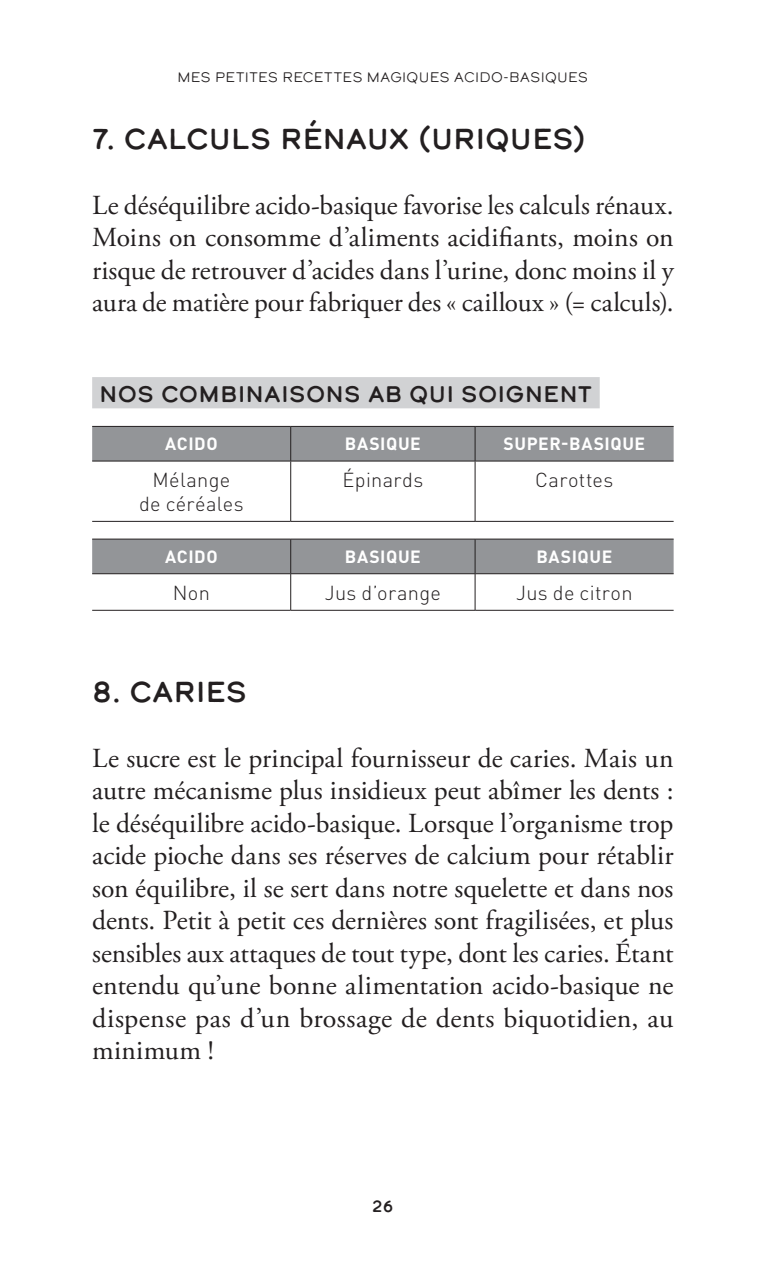
<style>
.page{position:relative;width:780px;height:1262px;background:#fff}
.page>*{position:absolute;margin:0;border:0;box-sizing:border-box;transform-origin:0 0}
.t1{font:28.75px "Calder Dark";letter-spacing:-.01em;color:#231f20}
.t2{font:27.5px/32.5px "Adobe Garamond Pro";letter-spacing:-.01em;color:#231f20;text-align:justify}
.t3{font:22.5px "Calder Dark";letter-spacing:.005em;color:#231f20}
.t4{font:300 20px/23.8px "DINOT";letter-spacing:.015em;color:#231f20;text-align:center}
.t5{font:700 17.5px "DINOT";letter-spacing:.035em;color:#fff}
.t6{font:16.25px "Calder Dark";color:#231f20}
.t7{font:13.75px "Calder LC";letter-spacing:.015em;color:#231f20}
</style>
<div class="page">
<div style="left:92px;top:377px;width:507px;height:31px;background:#d1d2d4"></div>
<div style="left:92px;top:427px;width:581px;height:33px;background:#939598"></div>
<hr style="left:92px;top:426px;width:199px;height:1px;background:#231f20">
<hr style="left:291px;top:426px;width:184px;height:1px;background:#231f20">
<hr style="left:290px;top:427px;width:1px;height:34px;background:#231f20">
<hr style="left:475px;top:426px;width:198px;height:1px;background:#231f20">
<hr style="left:474px;top:427px;width:1px;height:34px;background:#231f20">
<hr style="left:92px;top:460px;width:199px;height:1px;background:#231f20">
<hr style="left:291px;top:460px;width:184px;height:1px;background:#231f20">
<hr style="left:290px;top:461px;width:1px;height:60px;background:#231f20">
<hr style="left:475px;top:460px;width:198px;height:1px;background:#231f20">
<hr style="left:474px;top:461px;width:1px;height:60px;background:#231f20">
<hr style="left:92px;top:521px;width:199px;height:1px;background:#231f20">
<hr style="left:291px;top:521px;width:184px;height:1px;background:#231f20">
<hr style="left:475px;top:521px;width:198px;height:1px;background:#231f20">
<div style="left:92px;top:539px;width:581px;height:34px;background:#939598"></div>
<hr style="left:92px;top:538px;width:199px;height:1px;background:#231f20">
<hr style="left:291px;top:538px;width:184px;height:1px;background:#231f20">
<hr style="left:290px;top:539px;width:1px;height:34px;background:#231f20">
<hr style="left:475px;top:538px;width:198px;height:1px;background:#231f20">
<hr style="left:474px;top:539px;width:1px;height:34px;background:#231f20">
<hr style="left:92px;top:573px;width:199px;height:1px;background:#231f20">
<hr style="left:291px;top:573px;width:184px;height:1px;background:#231f20">
<hr style="left:290px;top:574px;width:1px;height:36px;background:#231f20">
<hr style="left:475px;top:573px;width:198px;height:1px;background:#231f20">
<hr style="left:474px;top:574px;width:1px;height:36px;background:#231f20">
<hr style="left:92px;top:610px;width:199px;height:1px;background:#231f20">
<hr style="left:291px;top:610px;width:184px;height:1px;background:#231f20">
<hr style="left:475px;top:610px;width:198px;height:1px;background:#231f20">
<p class="t7" style="left:177px;top:68px;width:412px">MES PETITES RECETTES MAGIQUES ACIDO-BASIQUES</p>
<p class="t1" style="left:92px;top:119px;width:495px">7. CALCULS RÉNAUX (URIQUES)</p>
<p class="t2" style="left:92px;top:190px;width:583px">Le déséquilibre acido-basique favorise les calculs rénaux.<br>Moins on consomme d’aliments acidifiants, moins on risque de retrouver d’acides dans l’urine, donc moins il y aura de matière pour fabriquer des « cailloux » (= calculs).</p>
<p class="t3" style="left:99px;top:378px;width:495px">NOS COMBINAISONS AB QUI SOIGNENT</p>
<p class="t5" style="left:165px;top:432px;width:54px">ACIDO</p>
<p class="t5" style="left:345px;top:432px;width:77px">BASIQUE</p>
<p class="t5" style="left:503px;top:432px;width:143px">SUPER-BASIQUE</p>
<p class="t4" style="left:139px;top:467px;width:106px">Mélange<br>de céréales</p>
<p class="t4" style="left:342px;top:467px;width:82px">Épinards</p>
<p class="t4" style="left:535px;top:467px;width:80px">Carottes</p>
<p class="t5" style="left:165px;top:545px;width:54px">ACIDO</p>
<p class="t5" style="left:345px;top:545px;width:77px">BASIQUE</p>
<p class="t5" style="left:536px;top:545px;width:77px">BASIQUE</p>
<p class="t4" style="left:173px;top:580px;width:39px">Non</p>
<p class="t4" style="left:325px;top:580px;width:118px">Jus d’orange</p>
<p class="t4" style="left:516px;top:580px;width:118px">Jus de citron</p>
<p class="t1" style="left:92px;top:672px;width:157px">8. CARIES</p>
<p class="t2" style="left:92px;top:742px;width:583px">Le sucre est le principal fournisseur de caries. Mais un autre mécanisme plus insidieux peut abîmer les dents : le déséquilibre acido-basique. Lorsque l’organisme trop acide pioche dans ses réserves de calcium pour rétablir son équilibre, il se sert dans notre squelette et dans nos dents. Petit à petit ces dernières sont fragilisées, et plus sensibles aux attaques de tout type, dont les caries. Étant entendu qu’une bonne alimentation acido-basique ne dispense pas d’un brossage de dents biquotidien, au minimum !</p>
<p class="t6" style="left:372px;top:1195px;width:23px">26</p>
</div>
